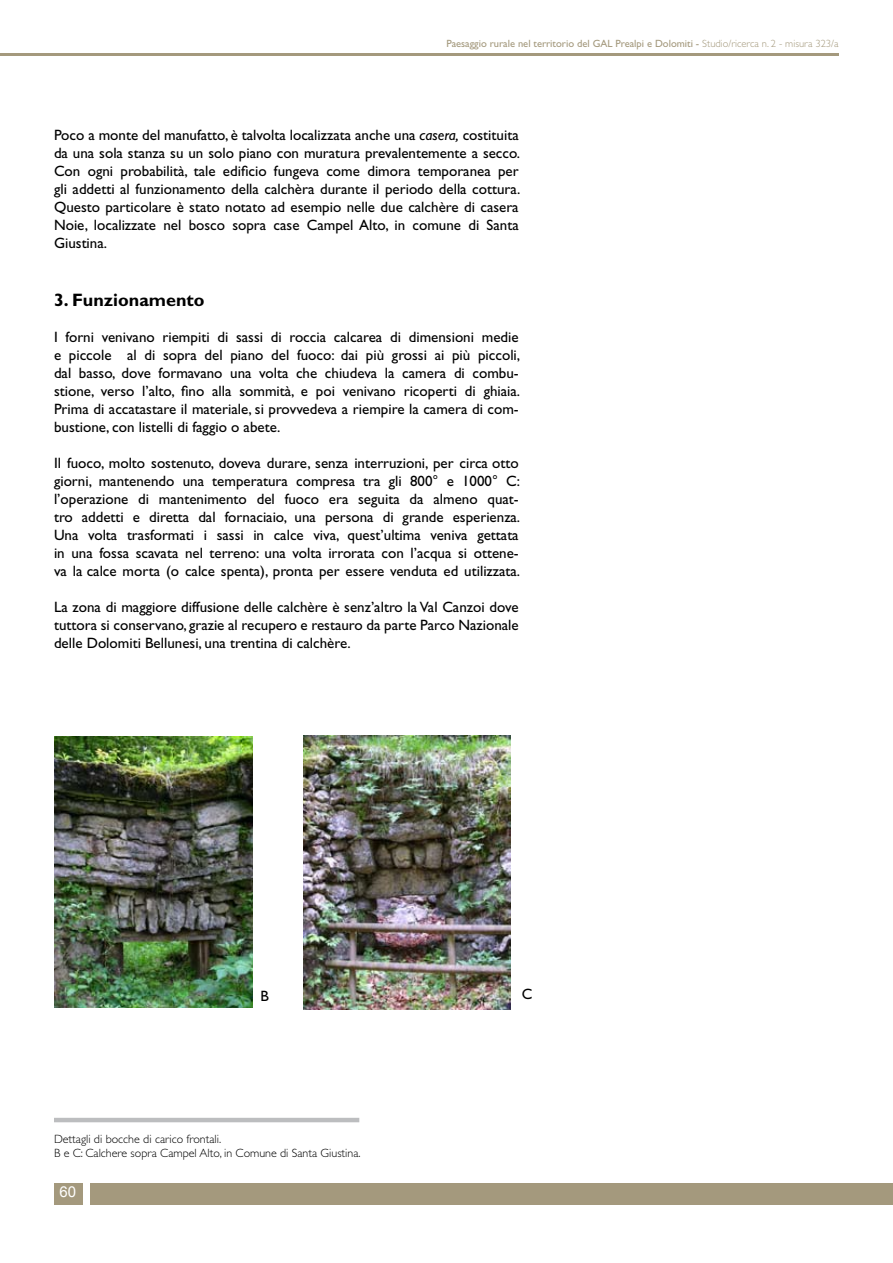
<style>
.page{position:relative;width:893px;height:1263px;background:#fff}
.page>*{position:absolute;margin:0;border:0;box-sizing:border-box;transform-origin:0 0}
.t1{font:700 18px "Gill Sans";color:#000}
.t2{font:15px/18px "Gill Sans";color:#000;text-align:justify}
.t3{font:15px "Arial";color:#fff}
.t4{font:300 12px/14.4px "Gill Sans";color:#000}
.t5{font:10.5px "Gill Sans";color:#a4997d}
.s1{font-weight:300}
.s2{font-style:italic}
</style>
<div class="page">
<div style="left:54px;top:1183px;width:29px;height:22px;background:#a4997d"></div>
<hr style="left:0;top:54px;width:839px;height:2px;background:#a4997d">
<div style="left:91px;top:1183px;width:802px;height:21px;background:#a4997d"></div>
<img style="left:54px;top:737px;width:198px;height:271px">
<img style="left:303px;top:736px;width:208px;height:274px">
<hr style="left:54px;top:1118px;width:305px;height:4px;background:#bcbdbf">
<p class="t5" style="left:446px;top:38px;width:394px">Paesaggio rurale nel territorio del GAL Prealpi e Dolomiti - <span class="s1">Studio/ricerca n. 2 - misura 323/a</span></p>
<p class="t2" style="left:54px;top:126px;width:468px">Poco a monte del manufatto, è talvolta localizzata anche una <span class="s2">casera,</span> costituita da una sola stanza su un solo piano con muratura prevalentemente a secco.<br>Con ogni probabilità, tale edificio fungeva come dimora temporanea per gli addetti al funzionamento della calchèra durante il periodo della cottura.<br>Questo particolare è stato notato ad esempio nelle due calchère di casera Noie, localizzate nel bosco sopra case Campel Alto, in comune di Santa Giustina.</p>
<p class="t1" style="left:54px;top:289px;width:152px">3. Funzionamento</p>
<p class="t2" style="left:54px;top:328px;width:468px">I forni venivano riempiti di sassi di roccia calcarea di dimensioni medie e piccole al di sopra del piano del fuoco: dai più grossi ai più piccoli, dal basso, dove formavano una volta che chiudeva la camera di combu&shy;stione, verso l’alto, fino alla sommità, e poi venivano ricoperti di ghiaia.<br>Prima di accatastare il materiale, si provvedeva a riempire la camera di com&shy;bustione, con listelli di faggio o abete.</p>
<p class="t2" style="left:54px;top:454px;width:468px">Il fuoco, molto sostenuto, doveva durare, senza interruzioni, per circa otto giorni, mantenendo una temperatura compresa tra gli 800° e 1000° C: l’operazione di mantenimento del fuoco era seguita da almeno quat&shy;tro addetti e diretta dal fornaciaio, una persona di grande esperienza.<br>Una volta trasformati i sassi in calce viva, quest’ultima veniva gettata in una fossa scavata nel terreno: una volta irrorata con l’acqua si ottene&shy;va la calce morta (o calce spenta), pronta per essere venduta ed utilizzata.</p>
<p class="t2" style="left:54px;top:598px;width:466px">La zona di maggiore diffusione delle calchère è senz’altro la Val Canzoi dove tuttora si conservano, grazie al recupero e restauro da parte Parco Nazionale delle Dolomiti Bellunesi, una trentina di calchère.</p>
<p class="t2" style="left:260px;top:987px;width:10px">B</p>
<p class="t2" style="left:522px;top:985px;width:12px">C</p>
<p class="t4" style="left:54px;top:1131px;width:308px">Dettagli di bocche di carico frontali.<br>B e C: Calchere sopra Campel Alto, in Comune di Santa Giustina.</p>
<p class="t3" style="left:60px;top:1184px;width:18px">60</p>
</div>
